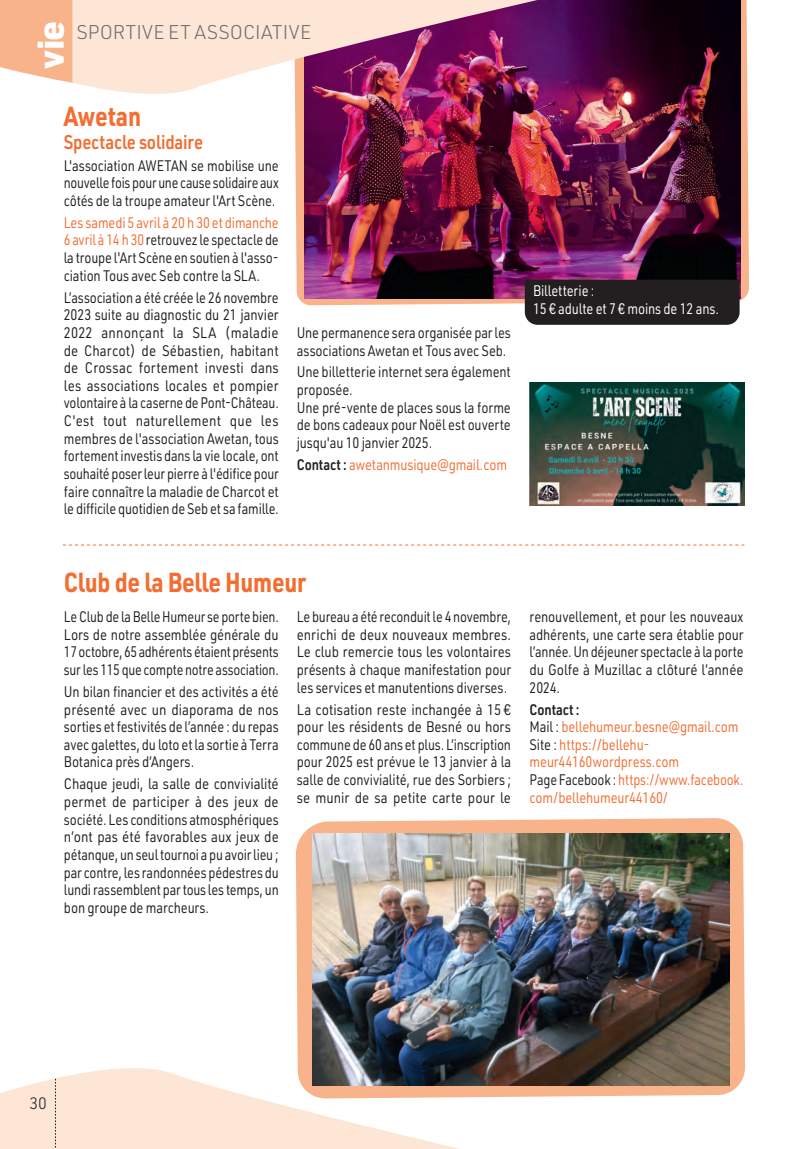
<style>
.page{position:relative;width:808px;height:1149px;background:#fff}
.page>*{position:absolute;margin:0;border:0;box-sizing:border-box;transform-origin:0 0}
.t1{font:900 36px "URWDIN";color:#fff}
.t2{font:700 27px "URWDIN";letter-spacing:-.01em;color:#f26e32;scale:.85 1}
.t3{font:300 19.5px "URWDIN";letter-spacing:.01em;color:#6c6d70}
.t4{font:600 19.5px "URWDIN";letter-spacing:-.01em;color:#f26e32;scale:.85 1}
.t5{font:300 16.2px "URWDIN";color:#231f20}
.t6{font:15px/17.7px "URWDIN";letter-spacing:-.01em;color:#231f20;text-align:justify;scale:.85 1}
.t7{font:15px/17.7px "URWDIN";letter-spacing:-.01em;color:#231f20;text-align:justify;scale:.84 1}
.t8{font:15px/17.7px "URWDIN";letter-spacing:-.01em;color:#231f20;text-align:justify;scale:.88 1}
.t9{font:15px/17.7px "URWDIN";letter-spacing:-.01em;color:#231f20;text-align:justify;scale:.83 1}
.t10{font:15px/17.7px "URWDIN";letter-spacing:-.01em;color:#f26e32;scale:.85 1}
.t11{font:15px/17.7px "URWDIN";letter-spacing:-.01em;color:#fff;scale:.85 1}
.s1{color:#f26e32}
.s2{font-weight:600;color:#231f20}
.s3{color:#231f20}
</style>
<div class="page">
<svg style="left:295px;top:0;width:454px;height:305px;background:#e4aa90"></svg>
<img style="left:305px;top:0;width:435px;height:298px">
<svg style="left:0;top:0;width:73px;height:83px;background:#f9ba96"></svg>
<img style="left:73px;top:0;width:557px;height:99px">
<svg style="left:0;top:1068px;width:455px;height:80px;fill:#fee6d6"></svg>
<svg style="left:55px;top:1078px;width:1px;height:70px"></svg>
<svg style="left:63px;top:544px;width:681px;height:1px"></svg>
<div style="left:525px;top:279px;width:215px;height:46px;background:#231f20"></div>
<svg style="left:296px;top:818px;width:449px;height:280px;background:#f5ba98"></svg>
<img style="left:313px;top:833px;width:417px;height:252px">
<img style="left:530px;top:382px;width:214px;height:123px">
<h1 class="t1" style="left:26px;top:69px;width:50px;rotate:-90deg">vie</h1>
<h3 class="t3" style="left:77px;top:19px;width:236px">SPORTIVE ET ASSOCIATIVE</h3>
<h2 class="t2" style="left:64px;top:98px;width:93px">Awetan</h2>
<h3 class="t4" style="left:64px;top:128px;width:165px">Spectacle solidaire</h3>
<p class="t6" style="left:64px;top:156px;width:254px">L'association AWETAN se mobilise une nouvelle fois pour une cause solidaire aux côtés de la troupe amateur l'Art Scène.</p>
<p class="t9" style="left:64px;top:213px;width:261px"><span class="s1">Les samedi 5 avril à 20 h 30 et dimanche 6 avril à 14 h 30</span> retrouvez le spectacle de la troupe l'Art Scène en soutien à l'asso&shy;ciation Tous avec Seb contre la SLA.</p>
<p class="t7" style="left:64px;top:288px;width:257px">L’association a été créée le 26 novembre 2023 suite au diagnostic du 21 janvier 2022 annonçant la SLA (maladie de Charcot) de Sébastien, habitant de Crossac fortement investi dans les associations locales et pompier volontaire à la caserne de Pont-Château.<br>C'est tout naturellement que les membres de l'association Awetan, tous fortement investis dans la vie locale, ont souhaité poser leur pierre à l'édifice pour faire connaître la maladie de Charcot et le difficile quotidien de Seb et sa famille.</p>
<p class="t7" style="left:297px;top:323px;width:256px">Une permanence sera organisée par les associations Awetan et Tous avec Seb.</p>
<p class="t6" style="left:297px;top:362px;width:253px;text-align:left">Une billetterie internet sera également proposée.<br>Une pré-vente de places sous la forme de bons cadeaux pour Noël est ouverte jusqu'au 10 janvier 2025.</p>
<p class="t10" style="left:297px;top:455px;width:249px"><span class="s2">Contact :</span> awetanmusique@gmail.com</p>
<p class="t11" style="left:533px;top:282px;width:220px">Billetterie :<br>15 € adulte et 7 € moins de 12 ans.</p>
<h2 class="t2" style="left:64px;top:563px;width:287px">Club de la Belle Humeur</h2>
<p class="t9" style="left:64px;top:607px;width:260px">Le Club de la Belle Humeur se porte bien.<br>Lors de notre assemblée générale du 17 octobre, 65 adhérents étaient présents sur les 115 que compte notre association.</p>
<p class="t6" style="left:64px;top:682px;width:254px">Un bilan financier et des activités a été présenté avec un diaporama de nos sorties et festivités de l’année : du repas avec galettes, du loto et la sortie à Terra Botanica près d’Angers.</p>
<p class="t8" style="left:64px;top:774px;width:246px">Chaque jeudi, la salle de convivialité permet de participer à des jeux de société. Les conditions atmosphériques n’ont pas été favorables aux jeux de pétanque, un seul tournoi a pu avoir lieu ; par contre, les randonnées pédestres du lundi rassemblent par tous les temps, un bon groupe de marcheurs.</p>
<p class="t9" style="left:297px;top:607px;width:260px">Le bureau a été reconduit le 4 novembre, enrichi de deux nouveaux membres.<br>Le club remercie tous les volontaires présents à chaque manifestation pour les services et manutentions diverses.</p>
<p class="t8" style="left:297px;top:699px;width:245px">La cotisation reste inchangée à 15 € pour les résidents de Besné ou hors commune de 60 ans et plus. L’inscription pour 2025 est prévue le 13 janvier à la salle de convivialité, rue des Sorbiers ; se munir de sa petite carte pour le</p>
<p class="t6" style="left:530px;top:607px;width:253px">renouvellement, et pour les nouveaux adhérents, une carte sera établie pour l’année. Un déjeuner spectacle à la porte du Golfe à Muzillac a clôturé l’année 2024.</p>
<p class="t10" style="left:530px;top:699px;width:253px"><span class="s2">Contact :<br></span><span class="s3">Mail :</span> bellehumeur.besne@gmail.com<br><span class="s3">Site :</span> https://bellehu&shy;meur44160wordpress.com<br><span class="s3">Page Facebook :</span> https://www.facebook. com/bellehumeur44160/</p>
<p class="t5" style="left:30px;top:1092px;width:19px">30</p>
</div>
